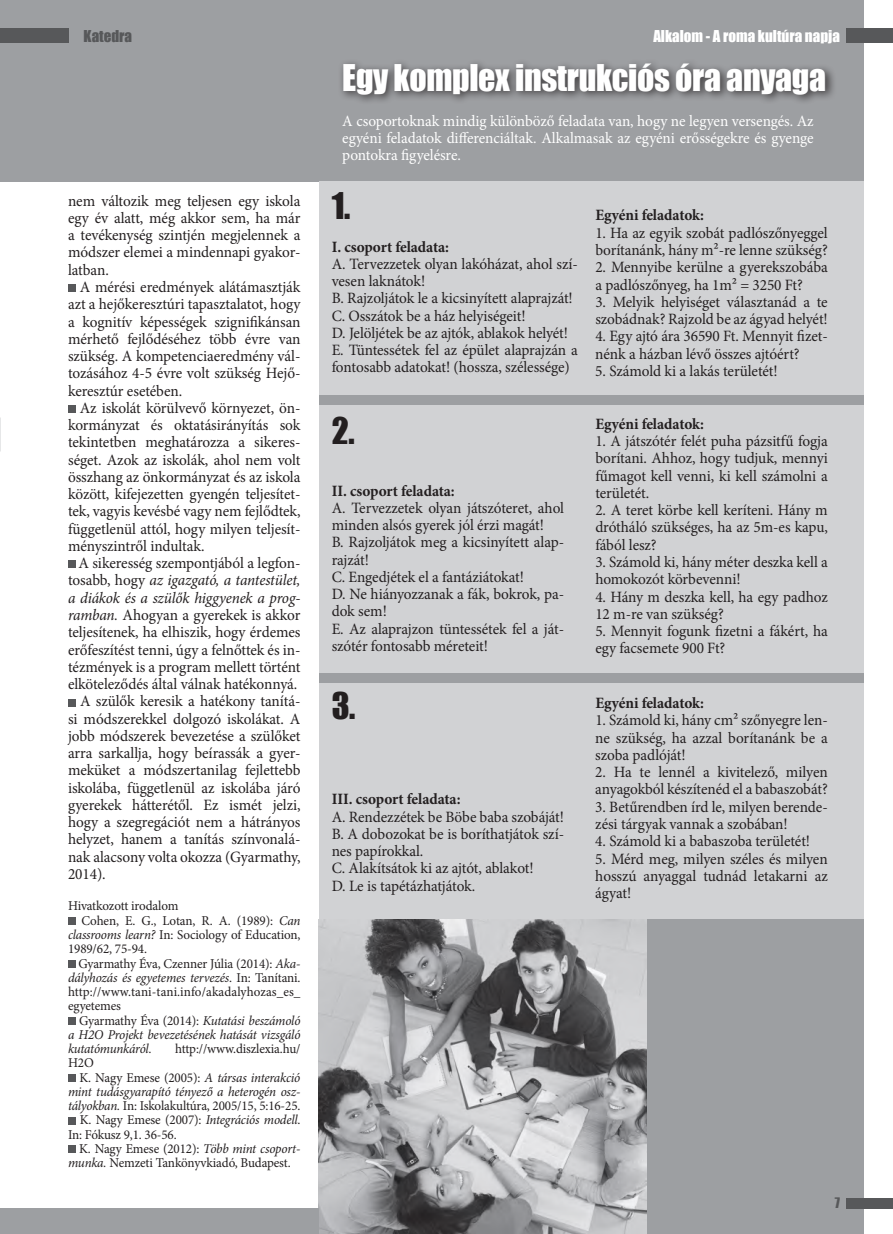
<style>
.page{position:relative;width:893px;height:1234px;background:#fff}
.page>*{position:absolute;margin:0;border:0;box-sizing:border-box;transform-origin:0 0}
.t1{font:33.75px "Impact";letter-spacing:-.01em;color:#fff}
.t2{font:33.75px "Impact";color:#231f20}
.t3{font:15.75px/17.2px "Minion Pro";letter-spacing:-.005em;color:#231f20}
.t4{font:15.75px/17.2px "Minion Pro";letter-spacing:-.005em;color:#fff;text-align:justify}
.t5{font:700 15.75px "Minion Pro";letter-spacing:-.005em;color:#231f20}
.t6{font:italic 15.75px "Minion Pro";letter-spacing:-.015em;color:#231f20}
.t7{font:15px "Impact";color:#fff}
.t8{font:15px "Impact";color:#57585a}
.t9{font:13.5px "Minion Pro";letter-spacing:-.01em;color:#231f20}
.t10{font:italic 13.5px "Minion Pro";letter-spacing:-.015em;color:#231f20}
.t11{font:13.35px "Impact";color:#57585a}
.s1{font-style:normal}
.s2{font-style:italic}
</style>
<div class="page">
<div style="left:319px;top:0;width:544px;height:1233px;background:#9d9fa2"></div>
<div style="left:0;top:0;width:863px;height:182px;background:#9d9fa2"></div>
<div style="left:319px;top:182px;width:544px;height:213px;background:#d1d2d4"></div>
<div style="left:319px;top:405px;width:544px;height:267px;background:#d1d2d4"></div>
<div style="left:319px;top:683px;width:544px;height:236px;background:#d1d2d4"></div>
<div style="left:847px;top:28px;width:46px;height:15px;background:#57585a"></div>
<div style="left:847px;top:1197px;width:46px;height:11px;background:#57585a"></div>
<div style="left:0;top:28px;width:68px;height:15px;background:#57585a"></div>
<div style="left:68px;top:284px;width:7px;height:8px;background:#57585a"></div>
<div style="left:68px;top:405px;width:7px;height:8px;background:#57585a"></div>
<div style="left:68px;top:560px;width:7px;height:8px;background:#57585a"></div>
<div style="left:68px;top:698px;width:7px;height:8px;background:#57585a"></div>
<div style="left:68px;top:917px;width:7px;height:7px;background:#57585a"></div>
<div style="left:68px;top:959px;width:7px;height:8px;background:#57585a"></div>
<div style="left:68px;top:1016px;width:7px;height:8px;background:#57585a"></div>
<div style="left:68px;top:1073px;width:7px;height:8px;background:#57585a"></div>
<div style="left:68px;top:1116px;width:7px;height:8px;background:#57585a"></div>
<div style="left:68px;top:1145px;width:7px;height:7px;background:#57585a"></div>
<div style="left:338px;top:58px;width:498px;height:47px;background:#231f20;opacity:.75"></div>
<img style="left:319px;top:919px;width:327px;height:314px">
<div style="left:0;top:1208px;width:319px;height:25px;background:#9d9fa2"></div>
<p class="t8" style="left:84px;top:25px;width:50px">Katedra</p>
<p class="t3" style="left:68px;top:192px;width:234px;text-align:justify">nem változik meg teljesen egy iskola egy év alatt, még akkor sem, ha már a tevékenység szintjén megjelennek a módszer elemei a mindennapi gyakor&shy;latban.</p>
<p class="t3" style="left:68px;top:278px;width:234px;text-align:justify;text-indent:12px">A mérési eredmények alátámasztják azt a hejőkeresztúri tapasztalatot, hogy a kognitív képességek szignifikánsan mérhető fejlődéséhez több évre van szükség. A kompetenciaeredmény vál&shy;tozásához 4-5 évre volt szükség Hejő&shy;keresztúr esetében.</p>
<p class="t3" style="left:68px;top:399px;width:234px;text-align:justify;text-indent:12px">Az iskolát körülvevő környezet, ön&shy;kormányzat és oktatásirányítás sok tekintetben meghatározza a sikeres&shy;séget. Azok az iskolák, ahol nem volt összhang az önkormányzat és az iskola között, kifejezetten gyengén teljesítet&shy;tek, vagyis kevésbé vagy nem fejlődtek, függetlenül attól, hogy milyen teljesít&shy;ményszintről indultak.</p>
<p class="t3" style="left:78px;top:554px;width:224px">A sikeresség szempontjából a legfon-</p>
<p class="t6" style="left:68px;top:569px;width:234px"><span class="s1">tosabb, hogy</span> az igazgató, a tantestület,</p>
<p class="t6" style="left:68px;top:587px;width:234px">a diákok és a szülők higgyenek a prog-</p>
<p class="t3" style="left:68px;top:606px;width:234px"><span class="s2">ramban.</span> Ahogyan a gyerekek is akkor</p>
<p class="t3" style="left:68px;top:623px;width:234px">teljesítenek, ha elhiszik, hogy érdemes</p>
<p class="t3" style="left:68px;top:640px;width:234px">erőfeszítést tenni, úgy a felnőttek és in-</p>
<p class="t3" style="left:68px;top:658px;width:234px">tézmények is a program mellett történt</p>
<p class="t3" style="left:68px;top:675px;width:231px">elköteleződés által válnak hatékonnyá.</p>
<p class="t3" style="left:80px;top:692px;width:222px">A szülők keresik a hatékony tanítá-</p>
<p class="t3" style="left:68px;top:709px;width:234px">si módszerekkel dolgozó iskolákat. A</p>
<p class="t3" style="left:68px;top:727px;width:234px">jobb módszerek bevezetése a szülőket</p>
<p class="t3" style="left:68px;top:744px;width:234px">arra sarkallja, hogy beírassák a gyer-</p>
<p class="t3" style="left:68px;top:761px;width:234px">meküket a módszertanilag fejlettebb</p>
<p class="t3" style="left:68px;top:778px;width:234px">iskolába, függetlenül az iskolába járó</p>
<p class="t3" style="left:68px;top:796px;width:234px">gyerekek hátterétől. Ez ismét jelzi,</p>
<p class="t3" style="left:68px;top:813px;width:234px">hogy a szegregációt nem a hátrányos</p>
<p class="t3" style="left:68px;top:830px;width:234px">helyzet, hanem a tanítás színvonalá-</p>
<p class="t3" style="left:68px;top:847px;width:234px">nak alacsony volta okozza (Gyarmathy,</p>
<p class="t3" style="left:68px;top:865px;width:39px">2014).</p>
<p class="t9" style="left:68px;top:896px;width:112px">Hivatkozott irodalom</p>
<p class="t9" style="left:82px;top:911px;width:220px">Cohen, E. G., Lotan, R. A. (1989): <span class="s2">Can</span></p>
<p class="t9" style="left:68px;top:925px;width:234px"><span class="s2">classrooms learn?</span> In: Sociology of Education,</p>
<p class="t9" style="left:68px;top:939px;width:80px">1989/62, 75-94.</p>
<p class="t9" style="left:78px;top:953px;width:224px">Gyarmathy Éva, Czenner Júlia (2014): <span class="s2">Aka-</span></p>
<p class="t10" style="left:68px;top:968px;width:234px">dályhozás és egyetemes tervezés<span class="s1">. In: Tanítani.</span></p>
<p class="t9" style="left:68px;top:982px;width:234px">http://www.tani-tani.info/akadalyhozas_es_</p>
<p class="t9" style="left:68px;top:996px;width:54px">egyetemes</p>
<p class="t9" style="left:79px;top:1010px;width:223px">Gyarmathy Éva (2014): <span class="s2">Kutatási beszámoló</span></p>
<p class="t10" style="left:68px;top:1025px;width:234px">a H2O Projekt bevezetésének hatását vizsgáló</p>
<p class="t10" style="left:68px;top:1039px;width:85px">kutatómunkáról.</p>
<p class="t9" style="left:175px;top:1039px;width:127px">http://www.diszlexia.hu/</p>
<p class="t9" style="left:68px;top:1053px;width:27px">H2O</p>
<p class="t9" style="left:80px;top:1067px;width:222px">K. Nagy Emese (2005): <span class="s2">A társas interakció</span></p>
<p class="t10" style="left:68px;top:1082px;width:234px">mint tudásgyarapító tényező a heterogén osz-</p>
<p class="t9" style="left:68px;top:1096px;width:234px"><span class="s2">tályokban.</span> In: Iskolakultúra, 2005/15, 5:16-25.</p>
<p class="t9" style="left:80px;top:1110px;width:222px">K. Nagy Emese (2007): <span class="s2">Integrációs modell</span>.</p>
<p class="t9" style="left:68px;top:1124px;width:110px">In: Fókusz 9,1. 36-56.</p>
<p class="t9" style="left:79px;top:1139px;width:223px">K. Nagy Emese (2012): <span class="s2">Több mint csoport-</span></p>
<p class="t9" style="left:68px;top:1153px;width:224px"><span class="s2">munka.</span> Nemzeti Tankönyvkiadó, Budapest.</p>
<p class="t7" style="left:653px;top:25px;width:188px">Alkalom - A roma kultúra napja</p>
<h1 class="t1" style="left:342px;top:51px;width:485px">Egy komplex instrukciós óra anyaga</h1>
<p class="t4" style="left:342px;top:112px;width:473px">A csoportoknak mindig különböző feladata van, hogy ne legyen versengés. Az egyéni feladatok differenciáltak. Alkalmasak az egyéni erősségekre és gyenge pontokra figyelésre.</p>
<h1 class="t2" style="left:332px;top:179px;width:20px">1.</h1>
<p class="t5" style="left:332px;top:235px;width:119px">I. csoport feladata:</p>
<p class="t3" style="left:332px;top:255px;width:248px">A. Tervezzetek olyan lakóházat, ahol szí&shy;vesen laknátok!<br>B. Rajzoljátok le a kicsinyített alaprajzát!<br>C. Osszátok be a ház helyiségeit!<br>D. Jelöljétek be az ajtók, ablakok helyét!<br>E. Tüntessétek fel az épület alaprajzán a fontosabb adatokat! (hossza, szélessége)</p>
<h1 class="t2" style="left:332px;top:404px;width:24px">2.</h1>
<p class="t5" style="left:332px;top:479px;width:125px">II. csoport feladata:</p>
<p class="t3" style="left:332px;top:499px;width:234px">A. Tervezzetek olyan játszóteret, ahol minden alsós gyerek jól érzi magát!<br>B. Rajzoljátok meg a kicsinyített alap&shy;rajzát!<br>C. Engedjétek el a fantáziátokat!<br>D. Ne hiányozzanak a fák, bokrok, pa&shy;dok sem!<br>E. Az alaprajzon tüntessétek fel a ját&shy;szótér fontosabb méreteit!</p>
<h1 class="t2" style="left:332px;top:679px;width:25px">3.</h1>
<p class="t5" style="left:332px;top:788px;width:130px">III. csoport feladata:</p>
<p class="t3" style="left:332px;top:807px;width:234px">A. Rendezzétek be Böbe baba szobáját!<br>B. A dobozokat be is boríthatjátok szí&shy;nes papírokkal.<br>C. Alakítsátok ki az ajtót, ablakot!<br>D. Le is tapétázhatjátok.</p>
<p class="t5" style="left:595px;top:204px;width:110px">Egyéni feladatok:</p>
<p class="t3" style="left:595px;top:224px;width:234px">1. Ha az egyik szobát padlószőnyeggel borítanánk, hány m²-re lenne szükség?</p>
<p class="t3" style="left:595px;top:258px;width:234px">2. Mennyibe kerülne a gyerekszobába a padlószőnyeg, ha 1m² = 3250 Ft?</p>
<p class="t3" style="left:595px;top:293px;width:234px">3. Melyik helyiséget választanád a te szobádnak? Rajzold be az ágyad helyét!</p>
<p class="t3" style="left:595px;top:327px;width:234px">4. Egy ajtó ára 36590 Ft. Mennyit fizet&shy;nénk a házban lévő összes ajtóért?</p>
<p class="t3" style="left:595px;top:362px;width:184px">5. Számold ki a lakás területét!</p>
<p class="t5" style="left:595px;top:412px;width:110px">Egyéni feladatok:</p>
<p class="t3" style="left:595px;top:432px;width:234px;text-align:justify">1. A játszótér felét puha pázsitfű fogja borítani. Ahhoz, hogy tudjuk, mennyi fűmagot kell venni, ki kell számolni a területét.</p>
<p class="t3" style="left:595px;top:501px;width:234px;text-align:justify">2. A teret körbe kell keríteni. Hány m drótháló szükséges, ha az 5m-es kapu, fából lesz?</p>
<p class="t3" style="left:595px;top:553px;width:234px">3. Számold ki, hány méter deszka kell a homokozót körbevenni!</p>
<p class="t3" style="left:595px;top:587px;width:234px">4. Hány m deszka kell, ha egy padhoz<br>12 m-re van szükség?</p>
<p class="t3" style="left:595px;top:622px;width:234px">5. Mennyit fogunk fizetni a fákért, ha egy facsemete 900 Ft?</p>
<p class="t5" style="left:595px;top:691px;width:110px">Egyéni feladatok:</p>
<p class="t3" style="left:595px;top:711px;width:234px;text-align:justify">1. Számold ki, hány cm² szőnyegre len&shy;ne szükség, ha azzal borítanánk be a szoba padlóját!</p>
<p class="t3" style="left:595px;top:763px;width:234px">2. Ha te lennél a kivitelező, milyen anyagokból készítenéd el a babaszobát?</p>
<p class="t3" style="left:595px;top:798px;width:234px">3. Betűrendben írd le, milyen berende&shy;zési tárgyak vannak a szobában!</p>
<p class="t3" style="left:595px;top:832px;width:216px">4. Számold ki a babaszoba területét!</p>
<p class="t3" style="left:595px;top:849px;width:234px;text-align:justify">5. Mérd meg, milyen széles és milyen hosszú anyaggal tudnád letakarni az ágyat!</p>
<p class="t11" style="left:835px;top:1192px;width:7px">7</p>
</div>
